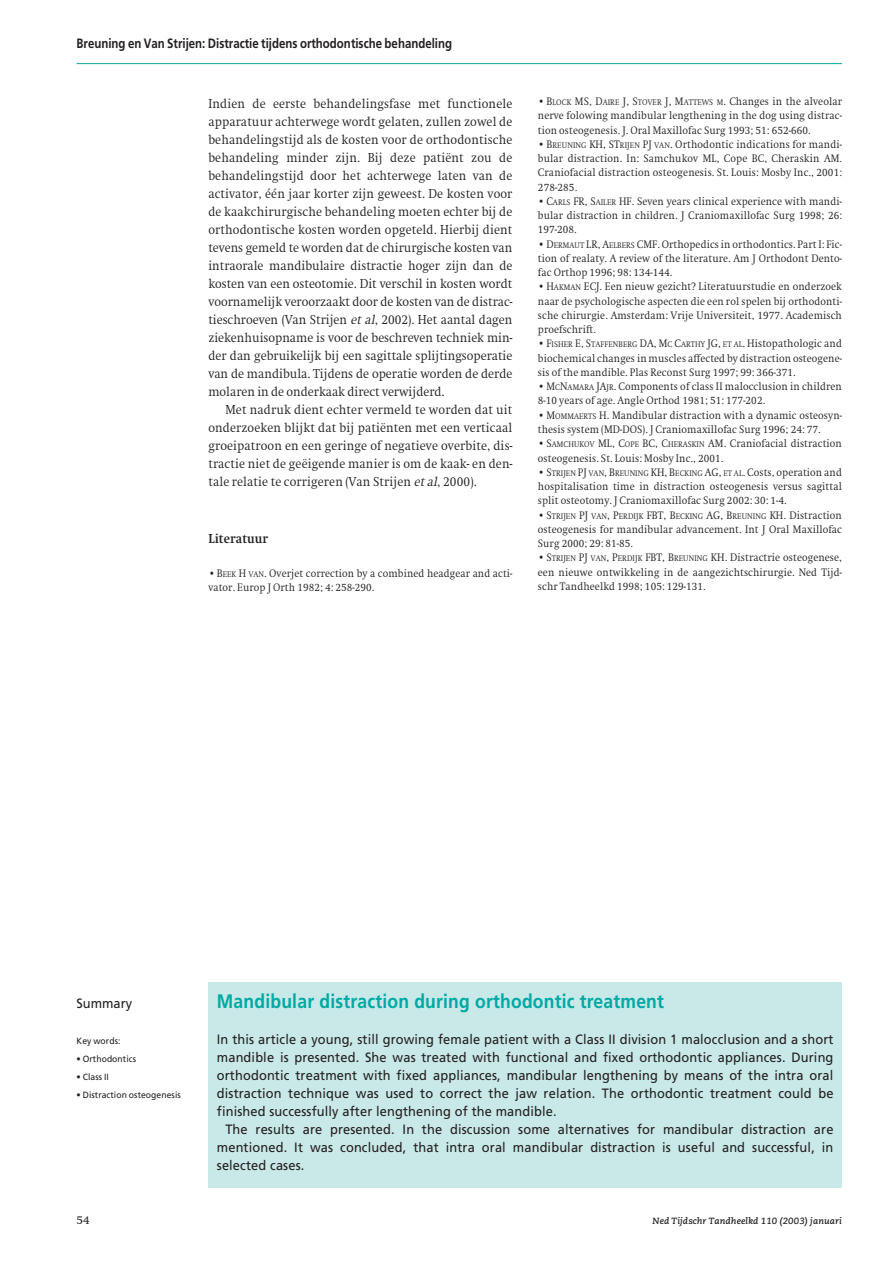
<style>
.page{position:relative;width:893px;height:1263px;background:#fff}
.page>*{position:absolute;margin:0;border:0;box-sizing:border-box;transform-origin:0 0}
.t1{font:700 19.5px "Frutiger";letter-spacing:.01em;color:#00a9a4;scale:.9 1}
.t2{font:300 13.5px/18px "Swift";letter-spacing:.005em;color:#231f20;text-align:justify;scale:.92 1}
.t3{font:13.5px/18px "Frutiger";letter-spacing:.01em;color:#231f20;text-align:justify;scale:.95 1}
.t4{font:700 13.5px "Frutiger";color:#231f20;scale:.85 1}
.t5{font:700 13.5px "Swift";letter-spacing:.01em;color:#231f20;scale:.92 1}
.t6{font:12px "Swift";color:#231f20}
.t7{font:300 11.25px/14.2px "Swift";letter-spacing:.01em;color:#231f20;text-align:justify;scale:.92 1}
.t8{font:9px "Frutiger";letter-spacing:.01em;color:#231f20;scale:.95 1}
.t9{font:italic 700 9px "Caecilia";letter-spacing:.01em;color:#231f20}
.s1{font-style:italic}
.s2{font-size:8.4px}
</style>
<div class="page">
<hr style="left:77px;top:63px;width:765px;height:1px;background:#00a9a4">
<div style="left:208px;top:983px;width:634px;height:205px;background:#c9e8e8"></div>
<p class="t4" style="left:77px;top:38px;width:443px">Breuning en Van Strijen: Distractie tijdens orthodontische behandeling</p>
<p class="t2" style="left:208px;top:95px;width:332px">Indien de eerste behandelingsfase met functionele apparatuur achterwege wordt gelaten, zullen zowel de behandelingstijd als de kosten voor de orthodontische behandeling minder zijn. Bij deze patiënt zou de behandelingstijd door het achterwege laten van de activator, één jaar korter zijn geweest. De kosten voor de kaakchirurgische behandeling moeten echter bij de orthodontische kosten worden opgeteld. Hierbij dient tevens gemeld te worden dat de chirurgische kosten van intraorale mandibulaire distractie hoger zijn dan de kosten van een osteotomie. Dit verschil in kosten wordt voornamelijk veroorzaakt door de kosten van de distrac&shy;tieschroeven (Van Strijen <span class="s1">et al</span>, 2002). Het aantal dagen ziekenhuisopname is voor de beschreven techniek min&shy;der dan gebruikelijk bij een sagittale splijtingsoperatie van de mandibula. Tijdens de operatie worden de derde molaren in de onderkaak direct verwijderd.</p>
<p class="t2" style="left:208px;top:401px;width:332px;text-indent:17px">Met nadruk dient echter vermeld te worden dat uit onderzoeken blijkt dat bij patiënten met een verticaal groeipatroon en een geringe of negatieve overbite, dis&shy;tractie niet de geëigende manier is om de kaak- en den&shy;tale relatie te corrigeren (Van Strijen <span class="s1">et al</span>, 2000).</p>
<p class="t5" style="left:208px;top:533px;width:66px">Literatuur</p>
<p class="t7" style="left:208px;top:567px;width:332px">•B<span class="s2">EEK</span> H <span class="s2">VAN</span>. Overjet correction by a combined headgear and acti&shy;vator. Europ J Orth 1982; 4: 258-290.</p>
<p class="t7" style="left:538px;top:95px;width:332px">•B<span class="s2">LOCK</span> MS, D<span class="s2">AIRE</span> J, S<span class="s2">TOVER</span> J, M<span class="s2">ATTEWS M</span>. Changes in the alveolar nerve folowing mandibular lengthening in the dog using distrac&shy;tion osteogenesis. J. Oral Maxillofac Surg 1993; 51: 652-660.</p>
<p class="t7" style="left:538px;top:138px;width:332px">•B<span class="s2">REUNING</span> KH, ST<span class="s2">RIJEN</span> PJ <span class="s2">VAN</span>. Orthodontic indications for mandi&shy;bular distraction. In: Samchukov ML, Cope BC, Cheraskin AM.<br>Craniofacial distraction osteogenesis. St. Louis: Mosby Inc., 2001:<br>278-285.</p>
<p class="t7" style="left:538px;top:195px;width:332px">•C<span class="s2">ARLS</span> FR, S<span class="s2">AILER</span> HF. Seven years clinical experience with mandi&shy;bular distraction in children. J Craniomaxillofac Surg 1998; 26:<br>197-208.</p>
<p class="t7" style="left:538px;top:238px;width:332px">•D<span class="s2">ERMAUT</span> LR, A<span class="s2">ELBERS</span> CMF. Orthopedics in orthodontics. Part I: Fic&shy;tion of realaty. A review of the literature. Am J Orthodont Dento&shy;fac Orthop 1996; 98: 134-144.</p>
<p class="t7" style="left:538px;top:280px;width:332px">•H<span class="s2">AKMAN</span> ECJ. Een nieuw gezicht? Literatuurstudie en onderzoek naar de psychologische aspecten die een rol spelen bij orthodonti&shy;sche chirurgie. Amsterdam: Vrije Universiteit, 1977. Academisch proefschrift.</p>
<p class="t7" style="left:538px;top:337px;width:332px">•F<span class="s2">ISHER</span> E, S<span class="s2">TAFFENBERG</span> DA, M<span class="s2">C</span> C<span class="s2">ARTHY</span> JG, <span class="s2">ET AL</span>. Histopathologic and biochemical changes in muscles affected by distraction osteogene&shy;sis of the mandible. Plas Reconst Surg 1997; 99: 366-371.</p>
<p class="t7" style="left:538px;top:380px;width:332px">•M<span class="s2">C</span>N<span class="s2">AMARA</span> JA<span class="s2">JR</span>. Components of class II malocclusion in children<br>8-10 years of age. Angle Orthod 1981; 51: 177-202.</p>
<p class="t7" style="left:538px;top:409px;width:332px">•M<span class="s2">OMMAERTS</span> H. Mandibular distraction with a dynamic osteosyn&shy;thesis system (MD-DOS). J Craniomaxillofac Surg 1996; 24: 77.</p>
<p class="t7" style="left:538px;top:437px;width:332px">•S<span class="s2">AMCHUKOV</span> ML, C<span class="s2">OPE</span> BC, C<span class="s2">HERASKIN</span> AM. Craniofacial distraction osteogenesis. St. Louis: Mosby Inc., 2001.</p>
<p class="t7" style="left:538px;top:466px;width:332px">•S<span class="s2">TRIJEN</span> PJ <span class="s2">VAN</span>, B<span class="s2">REUNING</span> KH, B<span class="s2">ECKING</span> AG, <span class="s2">ET AL</span>. Costs, operation and hospitalisation time in distraction osteogenesis versus sagittal split osteotomy. J Craniomaxillofac Surg 2002: 30: 1-4.</p>
<p class="t7" style="left:538px;top:508px;width:332px">•S<span class="s2">TRIJEN</span> PJ <span class="s2">VAN</span>, P<span class="s2">ERDIJK</span> FBT, B<span class="s2">ECKING</span> AG, B<span class="s2">REUNING</span> KH. Distraction osteogenesis for mandibular advancement. Int J Oral Maxillofac Surg 2000; 29: 81-85.</p>
<p class="t7" style="left:538px;top:551px;width:332px">•S<span class="s2">TRIJEN</span> PJ <span class="s2">VAN</span>, P<span class="s2">ERDIJK</span> FBT, B<span class="s2">REUNING</span> KH. Distractrie osteogenese, een nieuwe ontwikkeling in de aangezichtschirurgie. Ned Tijd&shy;schr Tandheelkd 1998; 105: 129-131.</p>
<p class="t3" style="left:77px;top:995px;width:60px">Summary</p>
<p class="t8" style="left:77px;top:1037px;width:48px">Key words:</p>
<p class="t8" style="left:77px;top:1055px;width:64px">• Orthodontics</p>
<p class="t8" style="left:77px;top:1073px;width:36px">• Class II</p>
<p class="t8" style="left:77px;top:1091px;width:111px">• Distraction osteogenesis</p>
<h1 class="t1" style="left:217px;top:993px;width:498px">Mandibular distraction during orthodontic treatment</h1>
<p class="t3" style="left:217px;top:1031px;width:651px">In this article a young, still growing female patient with a Class II division 1 malocclusion and a short mandible is presented. She was treated with functional and fixed orthodontic appliances. During orthodontic treatment with fixed appliances, mandibular lengthening by means of the intra oral distraction technique was used to correct the jaw relation. The orthodontic treatment could be finished successfully after lengthening of the mandible.</p>
<p class="t3" style="left:217px;top:1121px;width:651px;text-indent:9px">The results are presented. In the discussion some alternatives for mandibular distraction are mentioned. It was concluded, that intra oral mandibular distraction is useful and successful, in selected cases.</p>
<p class="t6" style="left:77px;top:1215px;width:15px">54</p>
<p class="t9" style="left:652px;top:1217px;width:191px">Ned Tijdschr Tandheelkd 110 (2003) januari</p>
</div>
